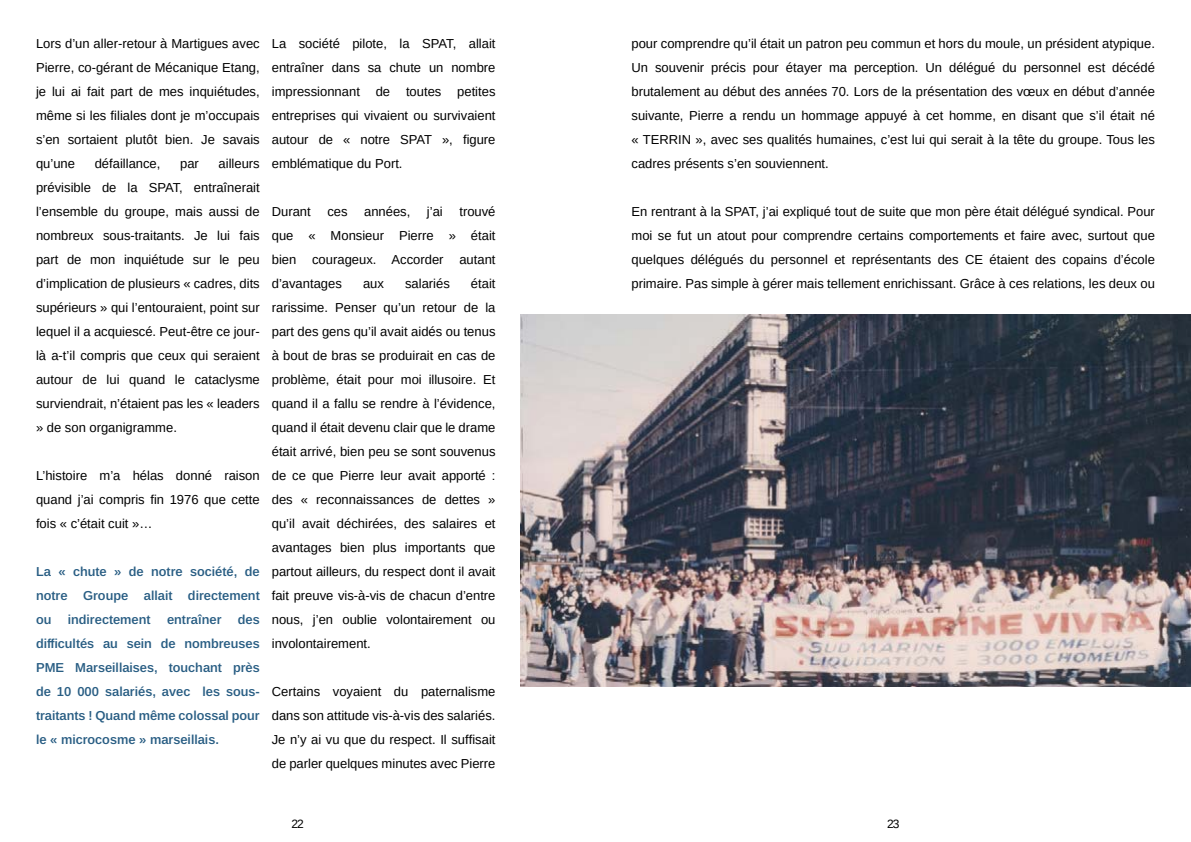
<style>
.page{position:relative;width:1191px;height:842px;background:#fff}
.page>*{position:absolute;margin:0;border:0;box-sizing:border-box;transform-origin:0 0}
.t1{font:13px/24px "Arimo";color:#000;text-align:justify}
.t2{font:600 13px/24px "Arimo";color:#285d83;text-align:justify}
.t3{font:12px "Arimo";color:#000}
</style>
<div class="page">
<img style="left:521px;top:315px;width:670px;height:371px">
<p class="t1" style="left:36px;top:32px;width:225px">Lors d’un aller-retour à Martigues avec Pierre, co-gérant de Mécanique Etang, je lui ai fait part de mes inquiétudes, même si les filiales dont je m’occupais s’en sortaient plutôt bien. Je savais qu’une</p>
<p class="t1" style="left:95px;top:152px;width:67px">défaillance,</p>
<p class="t1" style="left:180px;top:152px;width:20px">par</p>
<p class="t1" style="left:36px;top:152px;width:225px;text-indent:182px">ailleurs prévisible de la SPAT, entraînerait l’ensemble du groupe, mais aussi de nombreux sous-traitants. Je lui fais part de mon inquiétude sur le peu d’implication de plusieurs « cadres, dits supérieurs » qui l’entouraient, point sur lequel il a acquiescé. Peut-être ce jour&shy;là a-t’il compris que ceux qui seraient autour de lui quand le cataclysme surviendrait, n’étaient pas les « leaders » de son organigramme.</p>
<p class="t1" style="left:36px;top:464px;width:225px">L’histoire m’a hélas donné raison quand j’ai compris fin 1976 que cette fois « c’était cuit »…</p>
<p class="t2" style="left:36px;top:560px;width:225px">La « chute » de notre société, de notre Groupe allait directement ou</p>
<p class="t2" style="left:68px;top:608px;width:84px">indirectement</p>
<p class="t2" style="left:167px;top:608px;width:56px">entraîner</p>
<p class="t2" style="left:36px;top:608px;width:225px;text-indent:202px">des difficultés au sein de nombreuses PME Marseillaises, touchant près de 10 000 salariés, avec les sous&shy;traitants ! Quand même colossal pour le « microcosme » marseillais.</p>
<p class="t1" style="left:272px;top:32px;width:225px">La société pilote, la SPAT, allait entraîner dans sa chute un nombre impressionnant de toutes petites entreprises qui vivaient ou survivaient autour de « notre SPAT », figure emblématique du Port.</p>
<p class="t1" style="left:272px;top:200px;width:41px">Durant</p>
<p class="t1" style="left:327px;top:200px;width:22px">ces</p>
<p class="t1" style="left:364px;top:200px;width:48px">années,</p>
<p class="t1" style="left:427px;top:200px;width:17px">j’ai</p>
<p class="t1" style="left:272px;top:200px;width:225px;text-indent:188px">trouvé que « Monsieur Pierre » était bien courageux. Accorder autant d’avantages</p>
<p class="t1" style="left:272px;top:272px;width:225px;text-indent:199px">était rarissime. Penser qu’un retour de la part des gens qu’il avait aidés ou tenus à bout de bras se produirait en cas de problème, était pour moi illusoire. Et quand il a fallu se rendre à l’évidence, quand il était devenu clair que le drame était arrivé, bien peu se sont souvenus de ce que Pierre leur avait apporté : des « reconnaissances de dettes » qu’il avait déchirées, des salaires et avantages bien plus importants que partout ailleurs, du respect dont il avait fait preuve vis-à-vis de chacun d’entre nous, j’en oublie volontairement ou involontairement.</p>
<p class="t1" style="left:272px;top:679px;width:225px">Certains voyaient du paternalisme dans son attitude vis-à-vis des salariés.<br>Je n’y ai vu que du respect. Il suffisait de parler quelques minutes avec Pierre</p>
<p class="t1" style="left:363px;top:272px;width:22px">aux</p>
<p class="t1" style="left:405px;top:272px;width:46px">salariés</p>
<p class="t1" style="left:631px;top:32px;width:525px">pour comprendre qu’il était un patron peu commun et hors du moule, un président atypique.<br>Un souvenir précis pour étayer ma perception. Un délégué du personnel est décédé brutalement au début des années 70. Lors de la présentation des vœux en début d’année suivante, Pierre a rendu un hommage appuyé à cet homme, en disant que s’il était né « TERRIN », avec ses qualités humaines, c’est lui qui serait à la tête du groupe. Tous les cadres présents s’en souviennent.</p>
<p class="t1" style="left:631px;top:200px;width:525px">En rentrant à la SPAT, j’ai expliqué tout de suite que mon père était délégué syndical. Pour moi se fut un atout pour comprendre certains comportements et faire avec, surtout que quelques délégués du personnel et représentants des CE étaient des copains d’école primaire. Pas simple à gérer mais tellement enrichissant. Grâce à ces relations, les deux ou</p>
<p class="t3" style="left:291px;top:816px;width:14px">22</p>
<p class="t3" style="left:887px;top:816px;width:14px">23</p>
</div>
